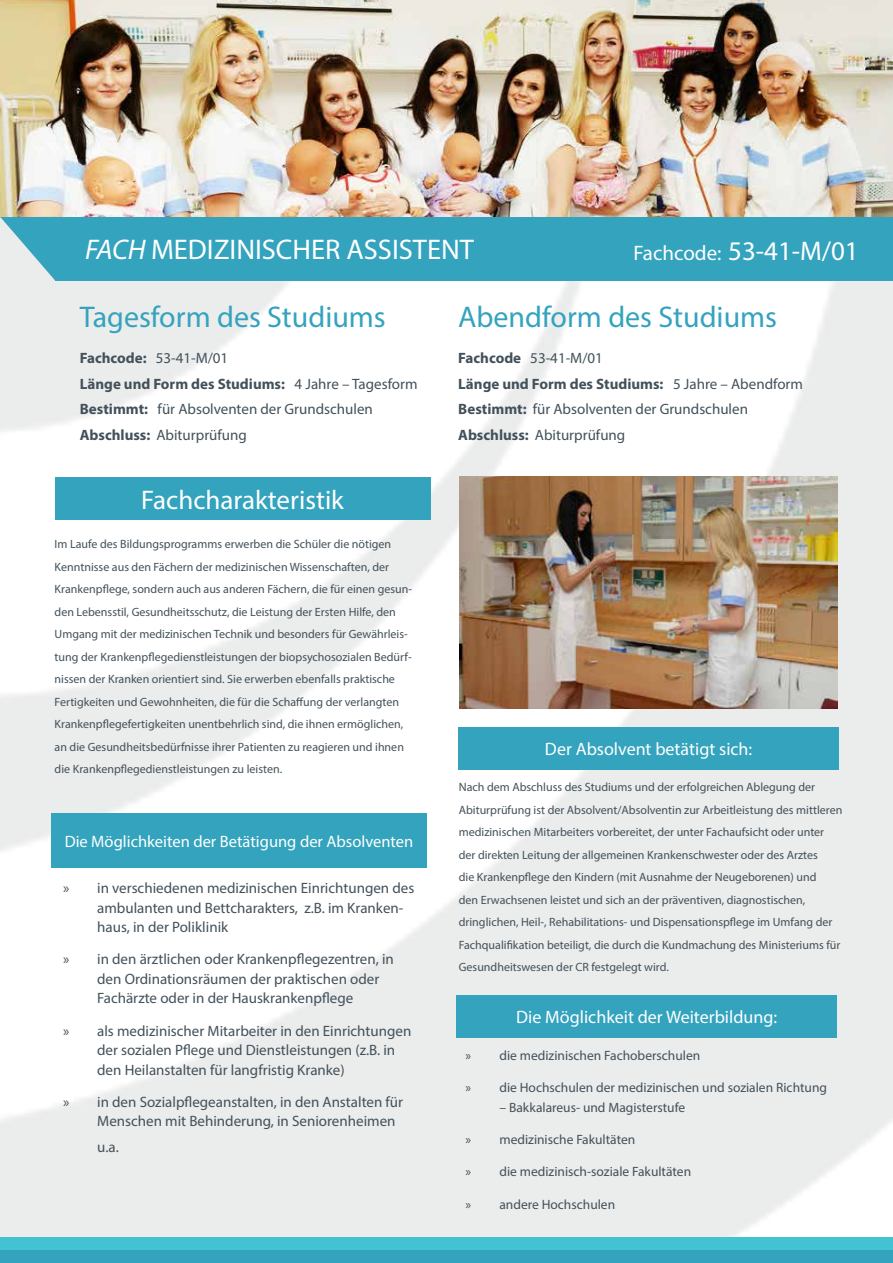
<style>
.page{position:relative;width:893px;height:1263px;background:#fff}
.page>*{position:absolute;margin:0;border:0;box-sizing:border-box;transform-origin:0 0}
.t1{font:30px "Myriad Pro";color:#33a3be}
.t2{font:28.5px "Myriad Pro";color:#fff}
.t3{font:27px "Myriad Pro";color:#fff}
.t4{font:18px "Myriad Pro";color:#fff}
.t5{font:16.5px "Myriad Pro";color:#fff}
.t6{font:15px/19.5px "Myriad Pro";color:#42515a}
.t7{font:13.5px "Myriad Pro";color:#42515a}
.t8{font:12px/22.5px "Myriad Pro";color:#42515a}
.s1{font-style:italic}
.s2{font-size:21px}
.s3{font-weight:700}
</style>
<div class="page">
<img style="left:0;top:281px;width:893px;height:956px">
<svg style="left:0;top:296px;width:1px;height:95px"></svg>
<div style="left:0;top:1250px;width:893px;height:13px;background:#33a3be"></div>
<div style="left:0;top:1237px;width:893px;height:13px;background:#43c3d1"></div>
<img style="left:0;top:0;width:893px;height:217px">
<div style="left:55px;top:217px;width:838px;height:64px;background:#33a3be"></div>
<svg style="left:0;top:185px;width:57px;height:97px"></svg>
<div style="left:55px;top:477px;width:376px;height:43px;background:#33a3be"></div>
<div style="left:458px;top:727px;width:381px;height:43px;background:#33a3be"></div>
<img style="left:460px;top:476px;width:377px;height:233px">
<div style="left:51px;top:812px;width:376px;height:55px;background:#33a3be"></div>
<div style="left:456px;top:995px;width:381px;height:42px;background:#33a3be"></div>
<h2 class="t2" style="left:85px;top:232px;width:390px"><span class="s1">FACH</span> MEDIZINISCHER ASSISTENT</h2>
<h3 class="t3" style="left:634px;top:234px;width:227px"><span class="s2">Fachcode:</span> 53-41-M/01</h3>
<h1 class="t1" style="left:80px;top:299px;width:307px">Tagesform des Studiums</h1>
<p class="t6" style="left:80px;top:345px;width:339px;line-height:25.5px"><span class="s3">Fachcode:</span> 53-41-M/01<br><span class="s3">Länge und Form des Studiums:</span> 4 Jahre – Tagesform <span class="s3">Bestimmt:</span> für Absolventen der Grundschulen <span class="s3">Abschluss:</span> Abiturprüfung</p>
<h3 class="t3" style="left:141px;top:483px;width:204px">Fachcharakteristik</h3>
<p class="t8" style="left:55px;top:533px;width:359px">Im Laufe des Bildungsprogramms erwerben die Schüler die nötigen Kenntnisse aus den Fächern der medizinischen Wissenschaften, der Krankenpflege, sondern auch aus anderen Fächern, die für einen gesun&shy;den Lebensstil, Gesundheitsschutz, die Leistung der Ersten Hilfe, den Umgang mit der medizinischen Technik und besonders für Gewährleis&shy;tung der Krankenpflegedienstleistungen der biopsychosozialen Bedürf&shy;nissen der Kranken orientiert sind. Sie erwerben ebenfalls praktische Fertigkeiten und Gewohnheiten, die für die Schaffung der verlangten Krankenpflegefertigkeiten unentbehrlich sind, die ihnen ermöglichen, an die Gesundheitsbedürfnisse ihrer Patienten zu reagieren und ihnen die Krankenpflegedienstleistungen zu leisten.</p>
<h3 class="t5" style="left:65px;top:831px;width:350px">Die Möglichkeiten der Betätigung der Absolventen</h3>
<p class="t6" style="left:97px;top:878px;width:319px;text-indent:-34px">» in verschiedenen medizinischen Einrichtungen des ambulanten und Bettcharakters, z.B. im Kranken&shy;haus, in der Poliklinik</p>
<p class="t6" style="left:97px;top:949px;width:298px;text-indent:-34px">» in den ärztlichen oder Krankenpflegezentren, in den Ordinationsräumen der praktischen oder<br>Fachärzte oder in der Hauskrankenpflege</p>
<p class="t6" style="left:97px;top:1020px;width:316px;text-indent:-34px">» als medizinischer Mitarbeiter in den Einrichtungen der sozialen Pflege und Dienstleistungen (z.B. in den Heilanstalten für langfristig Kranke)</p>
<p class="t6" style="left:97px;top:1092px;width:307px;text-indent:-34px">» in den Sozialpflegeanstalten, in den Anstalten für<br>Menschen mit Behinderung, in Seniorenheimen</p>
<p class="t6" style="left:97px;top:1137px;width:23px">u.a.</p>
<h1 class="t1" style="left:458px;top:299px;width:320px">Abendform des Studiums</h1>
<p class="t6" style="left:458px;top:345px;width:346px;line-height:25.5px"><span class="s3">Fachcode</span> 53-41-M/01<br><span class="s3">Länge und Form des Studiums:</span> 5 Jahre – Abendform <span class="s3">Bestimmt:</span> für Absolventen der Grundschulen <span class="s3">Abschluss:</span> Abiturprüfung</p>
<h3 class="t4" style="left:545px;top:738px;width:209px">Der Absolvent betätigt sich:</h3>
<p class="t8" style="left:459px;top:776px;width:385px">Nach dem Abschluss des Studiums und der erfolgreichen Ablegung der Abiturprüfung ist der Absolvent/Absolventin zur Arbeitleistung des mittleren medizinischen Mitarbeiters vorbereitet, der unter Fachaufsicht oder unter der direkten Leitung der allgemeinen Krankenschwester oder des Arztes<br>die Krankenpflege den Kindern (mit Ausnahme der Neugeborenen) und<br>den Erwachsenen leistet und sich an der präventiven, diagnostischen, dringlichen, Heil-, Rehabilitations- und Dispensationspflege im Umfang der Fachqualifikation beteiligt, die durch die Kundmachung des Ministeriums für Gesundheitswesen der CR festgelegt wird.</p>
<h3 class="t4" style="left:516px;top:1006px;width:262px">Die Möglichkeit der Weiterbildung:</h3>
<p class="t7" style="left:465px;top:1047px;width:236px">» die medizinischen Fachoberschulen</p>
<p class="t7" style="left:465px;top:1079px;width:363px">» die Hochschulen der medizinischen und sozialen Richtung</p>
<p class="t7" style="left:499px;top:1099px;width:187px">– Bakkalareus- und Magisterstufe</p>
<p class="t7" style="left:465px;top:1131px;width:171px">» medizinische Fakultäten</p>
<p class="t7" style="left:465px;top:1163px;width:227px">» die medizinisch-soziale Fakultäten</p>
<p class="t7" style="left:465px;top:1196px;width:151px">» andere Hochschulen</p>
</div>
